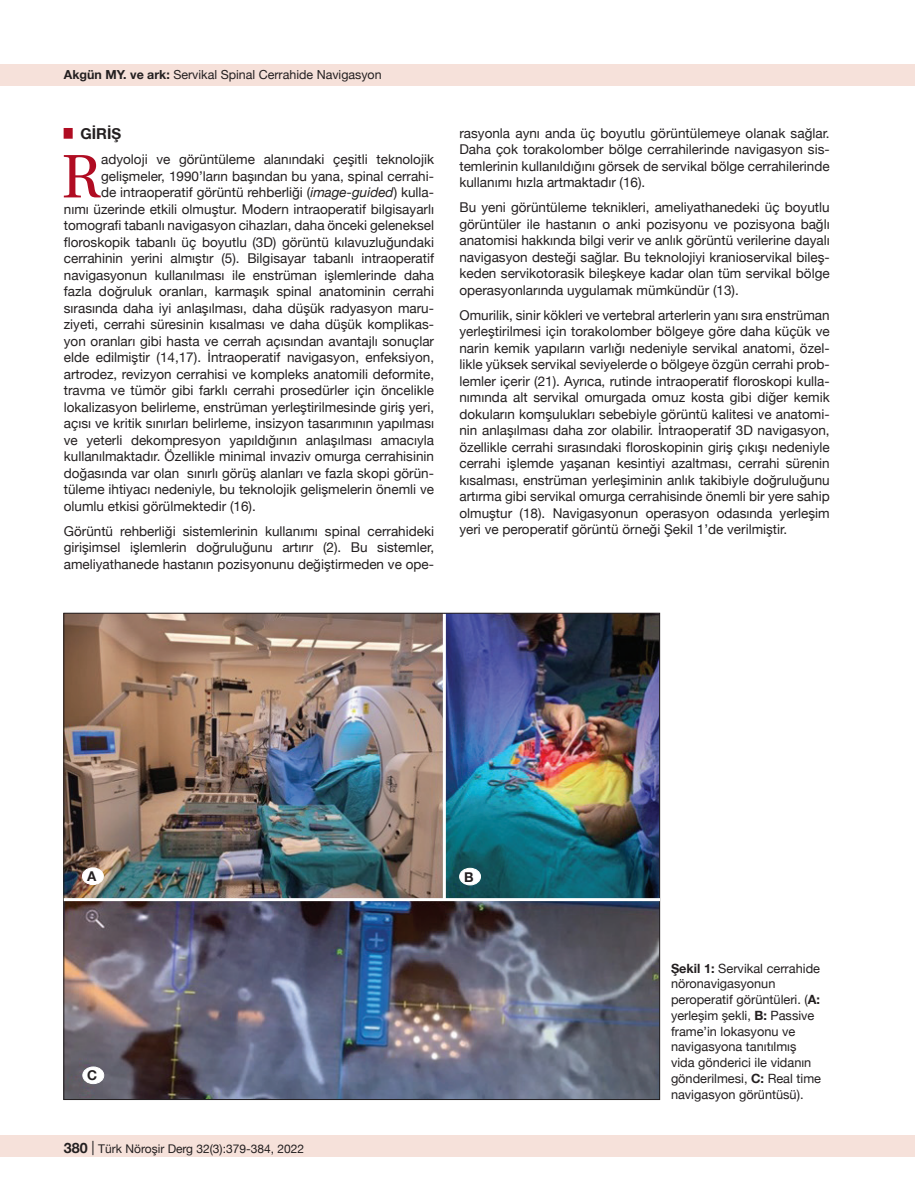
<style>
.page{position:relative;width:915px;height:1191px;background:#fff}
.page>*{position:absolute;margin:0;border:0;box-sizing:border-box;transform-origin:0 0}
.t1{font:61.2px "Utopia";color:#b00c22}
.t2{font:700 15px "Helvetica Neue";color:#231f20}
.t3{font:13.5px/16.5px "Helvetica Neue";color:#231f20;text-align:justify}
.t4{font:700 13.5px "Helvetica Neue";color:#231f20}
.t5{font:12.75px/15.8px "Helvetica Neue";color:#231f20}
.t6{font:12.45px "Helvetica Neue";color:#231f20}
.t7{font:12px "Helvetica Neue";color:#231f20}
.s1{font-weight:700}
.s2{font-style:italic}
.s3{font-weight:700;font-size:14.25px}
.s4{font-size:14.25px}
</style>
<div class="page">
<div style="left:0;top:1135px;width:914px;height:22px;background:#f6e1da"></div>
<div style="left:0;top:64px;width:914px;height:21px;background:#f6e1da"></div>
<img style="left:65px;top:615px;width:592px;height:483px">
<div style="left:82px;top:868px;width:21px;height:16px;background:#fff;border-radius:50%"></div>
<div style="left:82px;top:867px;width:21px;height:17px;border:1px solid #fff;border-radius:50%"></div>
<hr style="left:64px;top:898px;width:595px;height:3px;background:#fff">
<hr style="left:442px;top:614px;width:3px;height:286px;background:#fff">
<div style="left:459px;top:868px;width:21px;height:17px;background:#fff;border-radius:50%"></div>
<div style="left:459px;top:868px;width:21px;height:17px;border:1px solid #fff;border-radius:50%"></div>
<div style="left:83px;top:1067px;width:21px;height:16px;background:#fff;border-radius:50%"></div>
<div style="left:83px;top:1066px;width:21px;height:17px;border:1px solid #fff;border-radius:50%"></div>
<p class="t6" style="left:64px;top:66px;width:319px"><span class="s1">Akgün MY. ve ark:</span> Servikal Spinal Cerrahide Navigasyon</p>
<p class="t2" style="left:64px;top:122px;width:59px"><sup>█</sup> GIRIŞ</p>
<h1 class="t1" style="left:62px;top:141px;width:41px">R</h1>
<p class="t3" style="left:101px;top:152px;width:334px">adyoloji ve görüntüleme alanındaki çeşitli teknolojik</p>
<p class="t3" style="left:101px;top:169px;width:334px">gelişmeler, 1990’ların başından bu yana, spinal cerrahi-</p>
<p class="t3" style="left:101px;top:185px;width:334px">de intraoperatif görüntü rehberliği (<span class="s2">image-guided</span>) kulla-</p>
<p class="t3" style="left:64px;top:202px;width:371px">nımı üzerinde etkili olmuştur. Modern intraoperatif bilgisayarlı</p>
<p class="t3" style="left:64px;top:218px;width:371px">tomografi tabanlı navigasyon cihazları, daha önceki geleneksel</p>
<p class="t3" style="left:64px;top:235px;width:371px">floroskopik tabanlı üç boyutlu (3D) görüntü kılavuzluğundaki</p>
<p class="t3" style="left:64px;top:251px;width:371px">cerrahinin yerini almıştır (5). Bilgisayar tabanlı intraoperatif</p>
<p class="t3" style="left:64px;top:268px;width:371px">navigasyonun kullanılması ile enstrüman işlemlerinde daha</p>
<p class="t3" style="left:64px;top:284px;width:371px">fazla doğruluk oranları, karmaşık spinal anatominin cerrahi</p>
<p class="t3" style="left:64px;top:301px;width:371px">sırasında daha iyi anlaşılması, daha düşük radyasyon maru-</p>
<p class="t3" style="left:64px;top:317px;width:371px">ziyeti, cerrahi süresinin kısalması ve daha düşük komplikas-</p>
<p class="t3" style="left:64px;top:334px;width:371px">yon oranları gibi hasta ve cerrah açısından avantajlı sonuçlar</p>
<p class="t3" style="left:64px;top:350px;width:371px">elde edilmiştir (14,17). İntraoperatif navigasyon, enfeksiyon,</p>
<p class="t3" style="left:64px;top:367px;width:371px">artrodez, revizyon cerrahisi ve kompleks anatomili deformite,</p>
<p class="t3" style="left:64px;top:383px;width:371px">travma ve tümör gibi farklı cerrahi prosedürler için öncelikle</p>
<p class="t3" style="left:64px;top:400px;width:371px">lokalizasyon belirleme, enstrüman yerleştirilmesinde giriş yeri,</p>
<p class="t3" style="left:64px;top:416px;width:371px">açısı ve kritik sınırları belirleme, insizyon tasarımının yapılması</p>
<p class="t3" style="left:64px;top:433px;width:371px">ve yeterli dekompresyon yapıldığının anlaşılması amacıyla</p>
<p class="t3" style="left:64px;top:449px;width:371px">kullanılmaktadır. Özellikle minimal invaziv omurga cerrahisinin</p>
<p class="t3" style="left:64px;top:466px;width:371px">doğasında var olan sınırlı görüş alanları ve fazla skopi görün-</p>
<p class="t3" style="left:64px;top:482px;width:371px">tüleme ihtiyacı nedeniyle, bu teknolojik gelişmelerin önemli ve</p>
<p class="t3" style="left:64px;top:499px;width:193px">olumlu etkisi görülmektedir (16).</p>
<p class="t3" style="left:64px;top:524px;width:371px">Görüntü rehberliği sistemlerinin kullanımı spinal cerrahideki girişimsel işlemlerin doğruluğunu artırır (2). Bu sistemler, ameliyathanede hastanın pozisyonunu değiştirmeden ve ope-</p>
<p class="t3" style="left:459px;top:125px;width:371px">rasyonla aynı anda üç boyutlu görüntülemeye olanak sağlar.<br>Daha çok torakolomber bölge cerrahilerinde navigasyon sis&shy;temlerinin kullanıldığını görsek de servikal bölge cerrahilerinde kullanımı hızla artmaktadır (16).</p>
<p class="t3" style="left:459px;top:200px;width:371px">Bu yeni görüntüleme teknikleri, ameliyathanedeki üç boyutlu görüntüler ile hastanın o anki pozisyonu ve pozisyona bağlı anatomisi hakkında bilgi verir ve anlık görüntü verilerine dayalı navigasyon desteği sağlar. Bu teknolojiyi kranioservikal bileş&shy;keden servikotorasik bileşkeye kadar olan tüm servikal bölge operasyonlarında uygulamak mümkündür (13).</p>
<p class="t3" style="left:459px;top:307px;width:371px">Omurilik, sinir kökleri ve vertebral arterlerin yanı sıra enstrüman yerleştirilmesi için torakolomber bölgeye göre daha küçük ve narin kemik yapıların varlığı nedeniyle servikal anatomi, özel&shy;likle yüksek servikal seviyelerde o bölgeye özgün cerrahi prob&shy;lemler içerir (21). Ayrıca, rutinde intraoperatif floroskopi kulla&shy;nımında alt servikal omurgada omuz kosta gibi diğer kemik dokuların komşulukları sebebiyle görüntü kalitesi ve anatomi&shy;nin anlaşılması daha zor olabilir. İntraoperatif 3D navigasyon, özellikle cerrahi sırasındaki floroskopinin giriş çıkışı nedeniyle cerrahi işlemde yaşanan kesintiyi azaltması, cerrahi sürenin kısalması, enstrüman yerleşiminin anlık takibiyle doğruluğunu artırma gibi servikal omurga cerrahisinde önemli bir yere sahip olmuştur (18). Navigasyonun operasyon odasında yerleşim yeri ve peroperatif görüntü örneği Şekil 1’de verilmiştir.</p>
<p class="t4" style="left:87px;top:866px;width:11px">A</p>
<p class="t4" style="left:464px;top:866px;width:11px">B</p>
<p class="t4" style="left:87px;top:1065px;width:12px">C</p>
<p class="t7" style="left:63px;top:1140px;width:242px"><span class="s3">380</span> <span class="s4">|</span> Türk Nöroşir Derg 32(3):379-384, 2022</p>
<p class="t5" style="left:670px;top:961px;width:151px"><span class="s1">Şekil 1:</span> Servikal cerrahide nöronavigasyonun peroperatif görüntüleri. (<span class="s1">A: </span>yerleşim şekli, <span class="s1">B:</span> Passive frame’in lokasyonu ve navigasyona tanıtılmış vida gönderici ile vidanın gönderilmesi, <span class="s1">C:</span> Real time navigasyon görüntüsü).</p>
</div>
